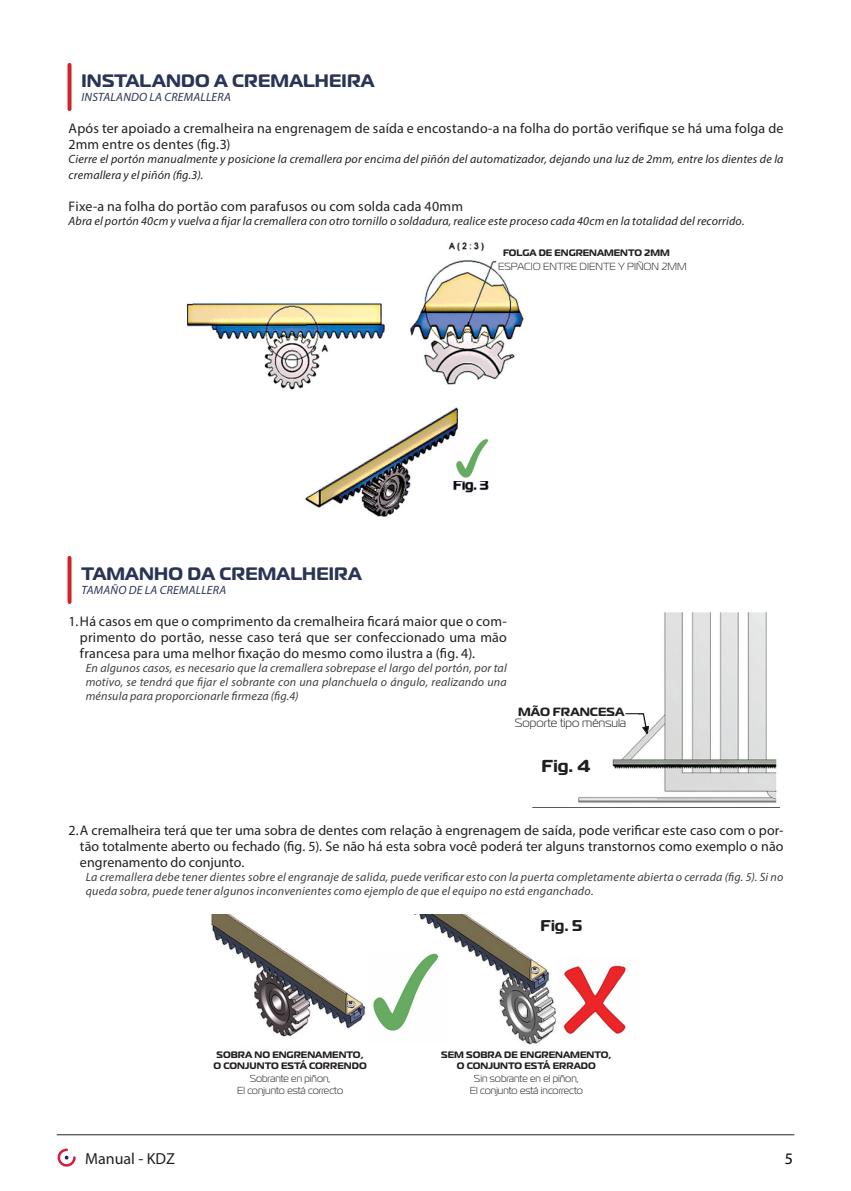
<style>
.page{position:relative;width:851px;height:1191px;background:#fff}
.page>*{position:absolute;margin:0;border:0;box-sizing:border-box;transform-origin:0 0}
.t1{font:700 18px "Magistral";letter-spacing:.01em;color:#2a3455}
.t2{font:700 17.4px "Magistral";color:#231f20}
.t3{font:16px "Myriad Pro";color:#231f20}
.t4{font:16px "Myriad Pro";color:#000001}
.t5{font:700 15.6px "Magistral";color:#231f20}
.t6{font:14px/16px "Myriad Pro";letter-spacing:.01em;color:#231f20;text-align:justify}
.t7{font:italic 12px/14px "Myriad Pro";letter-spacing:.02em;color:#3e3e3f;text-align:justify}
.t8{font:italic 12px/16px "Myriad Pro";letter-spacing:.015em;color:#231f20}
.t9{font:italic 12px "Myriad Pro";letter-spacing:.02em;color:#2a3455}
.t10{font:300 12px "Magistral";color:#231f20}
.t11{font:700 12px "Magistral";color:#231f20}
.t12{font:300 10.2px/12.2px "Magistral";color:#231f20;text-align:center}
.t13{font:700 9.4px/11.2px "Magistral";color:#231f20;text-align:center}
</style>
<div class="page">
<hr style="left:57px;top:1134px;width:737px;height:1px;background:#231f20">
<svg style="left:57px;top:1148px;width:19px;height:18px"></svg>
<svg style="left:67px;top:65px;width:4px;height:44px"></svg>
<svg style="left:67px;top:558px;width:4px;height:44px"></svg>
<img style="left:186px;top:242px;width:338px;height:275px">
<div style="left:500px;top:250px;width:88px;height:23px;background:#fff"></div>
<img style="left:451px;top:439px;width:42px;height:42px">
<img style="left:578px;top:612px;width:199px;height:191px">
<div style="left:532px;top:697px;width:105px;height:27px;background:#fff"></div>
<div style="left:541px;top:764px;width:53px;height:27px;background:#fff"></div>
<svg style="left:624px;top:712px;width:25px;height:24px"></svg>
<img style="left:211px;top:914px;width:344px;height:131px">
<img style="left:555px;top:965px;width:71px;height:69px">
<img style="left:368px;top:953px;width:81px;height:89px">
<p class="t1" style="left:81px;top:68px;width:294px">INSTALANDO A CREMALHEIRA</p>
<p class="t9" style="left:82px;top:90px;width:151px">INSTALANDO LA CREMALLERA</p>
<p class="t6" style="left:69px;top:120px;width:716px">Após ter apoiado a cremalheira na engrenagem de saída e encostando-a na folha do portão verifique se há uma folga de<br>2mm entre os dentes (fig.3)</p>
<p class="t8" style="left:69px;top:151px;width:716px">Cierre el portón manualmente y posicione la cremallera por encima del piñón del automatizador, dejando una luz de 2mm, entre los dientes de la cremallera y el piñón (fig.3).</p>
<p class="t6" style="left:69px;top:198px;width:396px">Fixe-a na folha do portão com parafusos ou com solda cada 40mm</p>
<p class="t8" style="left:69px;top:213px;width:677px">Abra el portón 40cm y vuelva a fijar la cremallera con otro tornillo o soldadura, realice este proceso cada 40cm en la totalidad del recorrido.</p>
<p class="t1" style="left:81px;top:561px;width:282px">TAMANHO DA CREMALHEIRA</p>
<p class="t9" style="left:82px;top:582px;width:146px">TAMAÑO DE LA CREMALLERA</p>
<p class="t13" style="left:503px;top:247px;width:168px">FOLGA DE ENGRENAMENTO 2MM</p>
<p class="t12" style="left:498px;top:260px;width:190px">ESPACIO ENTRE DIENTE Y PIÑON 2MM</p>
<p class="t6" style="left:80px;top:613px;width:428px;text-indent:-11px">1.Há casos em que o comprimento da cremalheira ficará maior que o com&shy;primento do portão, nesse caso terá que ser confeccionado uma mão francesa para uma melhor fixação do mesmo como ilustra a (fig. 4).</p>
<p class="t7" style="left:86px;top:661px;width:422px">En algunos casos, es necesario que la cremallera sobrepase el largo del portón, por tal motivo, se tendrá que fijar el sobrante con una planchuela o ángulo, realizando una ménsula para proporcionarle firmeza (fig.4)</p>
<p class="t11" style="left:518px;top:704px;width:108px">MÃO FRANCESA</p>
<p class="t10" style="left:515px;top:715px;width:113px">Soporte tipo ménsula</p>
<p class="t2" style="left:541px;top:754px;width:50px">Fig. 4</p>
<p class="t6" style="left:80px;top:822px;width:705px;text-indent:-11px">2.A cremalheira terá que ter uma sobra de dentes com relação à engrenagem de saída, pode verificar este caso com o por&shy;tão totalmente aberto ou fechado (fig. 5). Se não há esta sobra você poderá ter alguns transtornos como exemplo o não engrenamento do conjunto.</p>
<p class="t7" style="left:86px;top:869px;width:699px">La cremallera debe tener dientes sobre el engranaje de salida, puede verificar esto con la puerta completamente abierta o cerrada (fig. 5). Si no queda sobra, puede tener algunos inconvenientes como ejemplo de que el equipo no está enganchado.</p>
<p class="t5" style="left:540px;top:915px;width:43px">Fig. 5</p>
<p class="t13" style="left:213px;top:1048px;width:155px">SOBRA NO ENGRENAMENTO,<br>O CONJUNTO ESTÁ CORRENDO</p>
<p class="t13" style="left:441px;top:1048px;width:172px">SEM SOBRA DE ENGRENAMENTO,<br>O CONJUNTO ESTÁ ERRADO</p>
<p class="t12" style="left:237px;top:1072px;width:108px">Sobrante en piñon,<br>El conjunto está correcto</p>
<p class="t12" style="left:469px;top:1072px;width:115px">Sin sobrante en el piñon,<br>El conjunto está incorrecto</p>
<p class="t3" style="left:85px;top:1148px;width:91px">Manual - KDZ</p>
<p class="t4" style="left:784px;top:1148px;width:10px">5</p>
</div>
